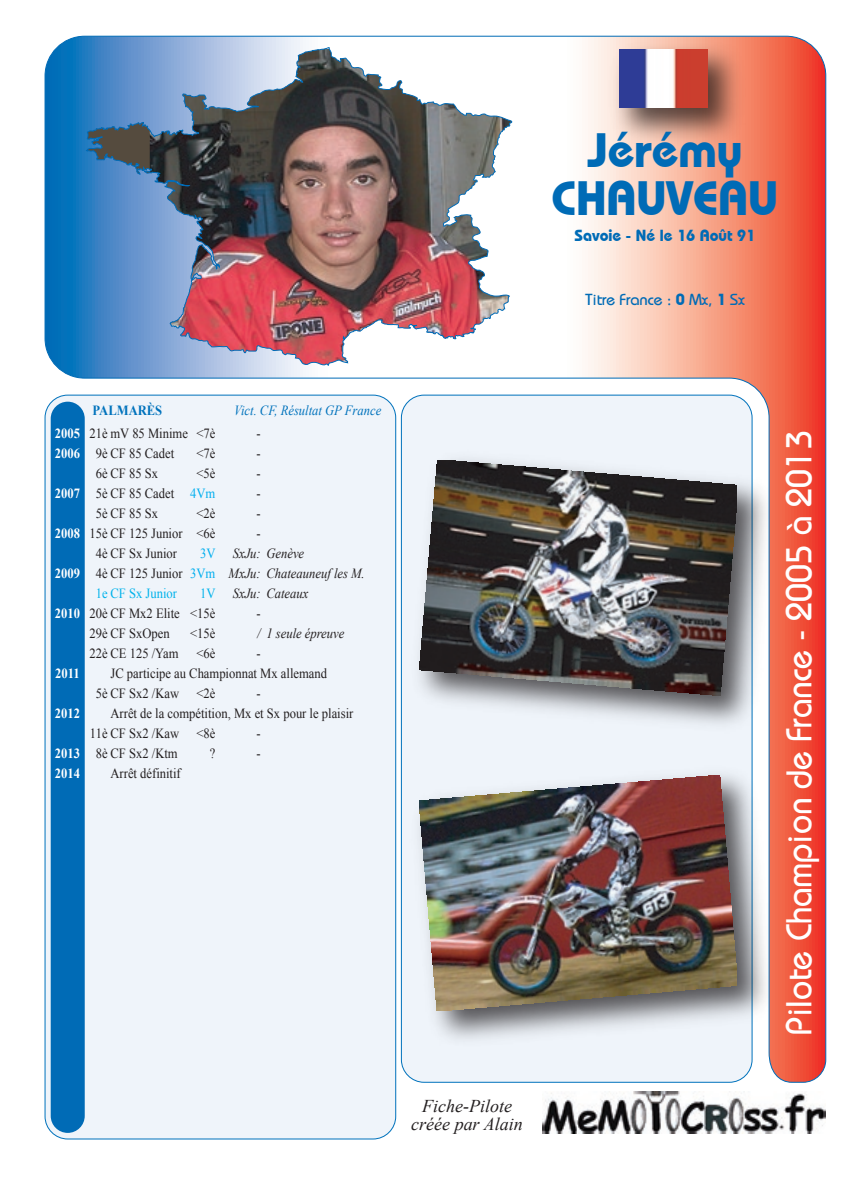
<style>
.page{position:relative;width:842px;height:1191px;background:#fff}
.page>*{position:absolute;margin:0;border:0;box-sizing:border-box;transform-origin:0 0}
.t1{font:700 48px/48px "Bauhaus IT Cby BT";color:#006bb6;text-align:center}
.t2{font:36px "Bauhaus";color:#fff;scale:.95 1}
.t3{font:italic 18px/18px "Times New Roman";color:#231f20;text-align:center}
.t4{font:16px "Bauhaus";color:#006bb6}
.t5{font:700 16px "Bauhaus IT Cby BT";color:#006bb6}
.t6{font:14px/20px "Times New Roman";color:#231f20;scale:.9 1}
.t7{font:italic 14px/20px "Times New Roman";color:#231f20;scale:.9 1}
.t8{font:700 14px/20px "Times New Roman";color:#fff;scale:.9 1}
.t9{font:italic 14px "Times New Roman";color:#0072bc;scale:.9 1}
.t10{font:700 14px "Times New Roman";color:#0072bc;scale:.9 1}
.s1{font-family:"Bauhaus IT Cby BT";font-weight:700}
.s2{color:#00aeef}
.s3{font-style:normal;color:#00aeef}
.s4{font-style:normal}
.s5{font-style:normal;color:#00b2eb}
.s6{color:#00b2eb}
.s7{font-style:italic}
</style>
<div class="page">
<img style="left:542px;top:1091px;width:284px;height:42px">
<div style="left:44px;top:1082px;width:353px;height:57px;background:#eff4fa"></div>
<svg style="left:51px;top:1082px;width:34px;height:50px;background:#0f73ba"></svg>
<img style="left:44px;top:36px;width:782px;height:1046px">
<img style="left:602px;top:35px;width:150px;height:118px">
<img style="left:620px;top:50px;width:87px;height:58px">
<h1 class="t1" style="left:552px;top:125px;width:228px">Jérémy<br>CHAUVEAU</h1>
<p class="t5" style="left:575px;top:225px;width:182px">Savoie - Né le 16 Août 91</p>
<p class="t4" style="left:585px;top:290px;width:161px">Titre France : <span class="s1">0</span> Mx, <span class="s1">1</span> Sx</p>
<p class="t8" style="left:55px;top:423px;width:29px">2005<br>2006</p>
<p class="t8" style="left:55px;top:483px;width:29px">2007</p>
<p class="t8" style="left:55px;top:523px;width:29px">2008</p>
<p class="t8" style="left:55px;top:563px;width:29px">2009</p>
<p class="t8" style="left:55px;top:603px;width:29px">2010</p>
<p class="t8" style="left:55px;top:663px;width:29px">2011</p>
<p class="t8" style="left:55px;top:703px;width:29px">2012</p>
<p class="t8" style="left:55px;top:743px;width:29px">2013<br>2014</p>
<p class="t10" style="left:93px;top:400px;width:79px">PALMARÈS</p>
<p class="t9" style="left:234px;top:400px;width:165px">Vict. CF, Résultat GP France</p>
<p class="t6" style="left:89px;top:423px;width:141px">21è mV 85 Minime &lt;7è</p>
<p class="t6" style="left:257px;top:423px;width:6px">-</p>
<p class="t6" style="left:96px;top:443px;width:89px">9è CF 85 Cadet</p>
<p class="t6" style="left:196px;top:443px;width:23px">&lt;7è</p>
<p class="t6" style="left:257px;top:443px;width:6px">-</p>
<p class="t6" style="left:96px;top:463px;width:71px">6è CF 85 Sx</p>
<p class="t6" style="left:196px;top:463px;width:23px">&lt;5è</p>
<p class="t6" style="left:257px;top:463px;width:6px">-</p>
<p class="t6" style="left:96px;top:483px;width:134px">5è CF 85 Cadet <span class="s2">4Vm</span></p>
<p class="t6" style="left:257px;top:483px;width:6px">-</p>
<p class="t6" style="left:96px;top:503px;width:71px">5è CF 85 Sx</p>
<p class="t6" style="left:196px;top:503px;width:23px">&lt;2è</p>
<p class="t6" style="left:257px;top:503px;width:6px">-</p>
<p class="t6" style="left:89px;top:523px;width:141px">15è CF 125 Junior &lt;6è</p>
<p class="t6" style="left:257px;top:523px;width:6px">-</p>
<p class="t6" style="left:96px;top:543px;width:92px">4è CF Sx Junior</p>
<p class="t7" style="left:96px;top:543px;width:300px;text-indent:104px"><span class="s3">3V</span> SxJu: Genève<br><span class="s4">4è CF 125 Junior</span> <span class="s3">3Vm</span> MxJu: Chateauneuf les M.<br><span class="s5">1e CF Sx Junior</span></p>
<p class="t6" style="left:89px;top:583px;width:245px;text-indent:111px"><span class="s6">1V</span> <span class="s7">SxJu: Cateaux<br></span>20è CF Mx2 Elite &lt;15è</p>
<p class="t6" style="left:257px;top:603px;width:6px">-</p>
<p class="t6" style="left:89px;top:623px;width:91px">29è CF SxOpen</p>
<p class="t6" style="left:190px;top:623px;width:30px">&lt;15è</p>
<p class="t7" style="left:257px;top:623px;width:98px">/ 1 seule épreuve</p>
<p class="t6" style="left:89px;top:643px;width:100px">22è CE 125 /Yam</p>
<p class="t6" style="left:196px;top:643px;width:23px">&lt;6è</p>
<p class="t6" style="left:257px;top:643px;width:6px">-</p>
<p class="t6" style="left:111px;top:663px;width:242px">JC participe au Championnat Mx allemand</p>
<p class="t6" style="left:96px;top:683px;width:134px">5è CF Sx2 /Kaw &lt;2è</p>
<p class="t6" style="left:257px;top:683px;width:6px">-</p>
<p class="t6" style="left:111px;top:703px;width:271px">Arrêt de la compétition, Mx et Sx pour le plaisir</p>
<p class="t6" style="left:90px;top:723px;width:141px">11è CF Sx2 /Kaw &lt;8è</p>
<p class="t6" style="left:257px;top:723px;width:6px">-</p>
<p class="t6" style="left:96px;top:743px;width:93px">8è CF Sx2 /Ktm</p>
<p class="t6" style="left:210px;top:743px;width:8px">?</p>
<p class="t6" style="left:257px;top:743px;width:6px">-</p>
<p class="t6" style="left:111px;top:763px;width:80px">Arrêt définitif</p>
<p class="t3" style="left:411px;top:1096px;width:113px">Fiche-Pilote créée par Alain</p>
<h2 class="t2" style="left:776px;top:1034px;width:637px;rotate:-90deg">Pilote Champion de France - 2005 à 2013</h2>
</div>
